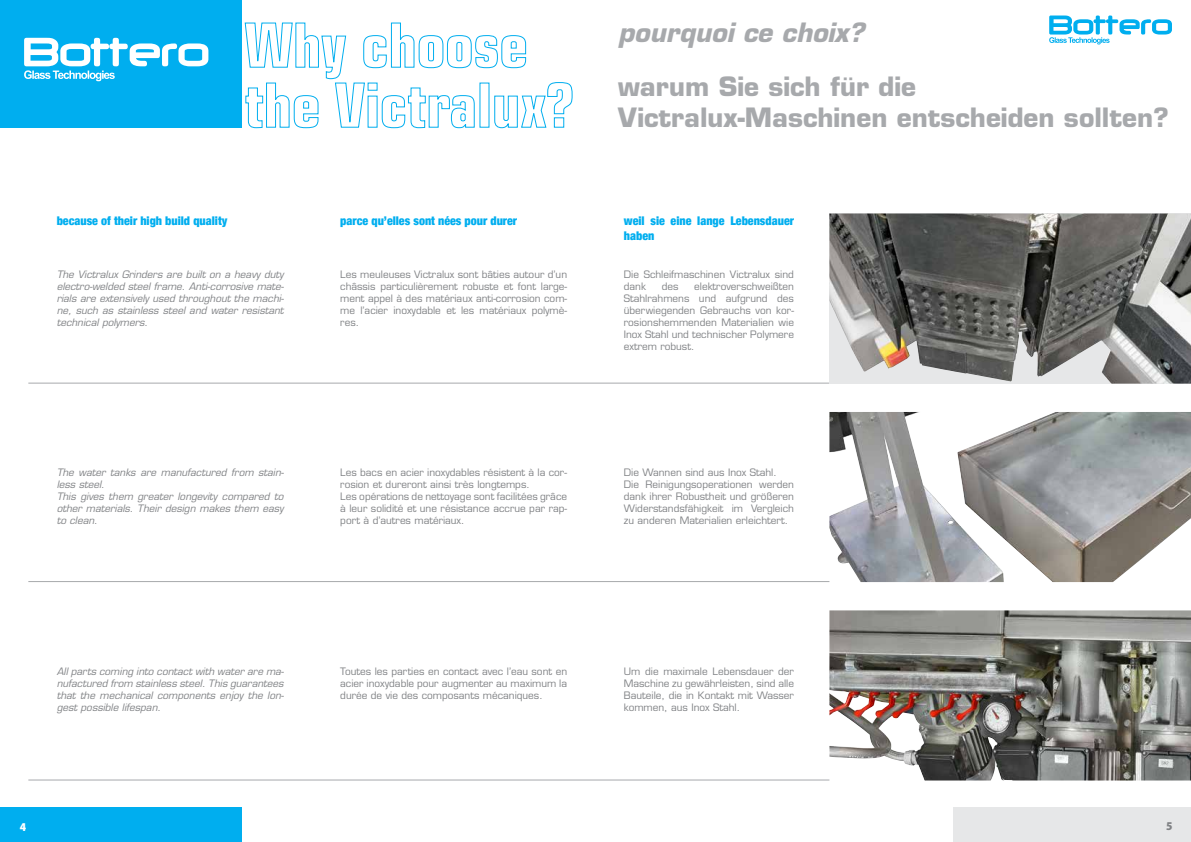
<style>
.page{position:relative;width:1191px;height:842px;background:#fff}
.page>*{position:absolute;margin:0;border:0;box-sizing:border-box;transform-origin:0 0}
.t1{font:700 26px/31.2px "Eurostile LT Std";color:#a7a9ac}
.t2{font:italic 700 26px "Eurostile LT Std";color:#a7a9ac}
.t3{font:900 condensed 12px/14.4px "Helvetica Neue";color:#00aeef}
.t4{font:900 semi-condensed 12px "Myriad Pro";color:#fff}
.t5{font:900 semi-condensed 12px "Myriad Pro";color:#808285}
.t6{font:10px/12px "Eurostile LT Std";color:#808285;text-align:justify}
.t7{font:italic 10px/12px "Eurostile LT Std";color:#808285;text-align:justify}
</style>
<div class="page">
<div style="left:0;top:0;width:241px;height:128px;background:#00aeef"></div>
<div style="left:0;top:807px;width:241px;height:35px;background:#00aeef"></div>
<div style="left:954px;top:807px;width:237px;height:35px;background:#e6e7e8"></div>
<svg style="left:24px;top:38px;width:184px;height:43px"></svg>
<svg style="left:1049px;top:16px;width:123px;height:28px"></svg>
<svg style="left:244px;top:22px;width:329px;height:107px"></svg>
<hr style="left:28px;top:383px;width:801px;height:1px;background:#a7a9ac">
<hr style="left:28px;top:581px;width:801px;height:1px;background:#a7a9ac">
<hr style="left:28px;top:779px;width:801px;height:1px;background:#a7a9ac">
<img style="left:829px;top:213px;width:362px;height:171px">
<img style="left:829px;top:412px;width:362px;height:170px">
<img style="left:829px;top:610px;width:362px;height:171px">
<p class="t3" style="left:57px;top:213px;width:172px">because of their high build quality</p>
<p class="t3" style="left:340px;top:213px;width:178px">parce qu’elles sont nées pour durer</p>
<p class="t7" style="left:57px;top:268px;width:229px">The Victralux Grinders are built on a heavy duty electro-welded steel frame. Anti-corrosive mate&shy;rials are extensively used throughout the machi&shy;ne, such as stainless steel and water resistant technical polymers.</p>
<p class="t6" style="left:340px;top:268px;width:228px">Les meuleuses Victralux sont bâties autour d’un châssis particulièrement robuste et font large&shy;ment appel à des matériaux anti-corrosion com&shy;me l’acier inoxydable et les matériaux polymè&shy;res.</p>
<p class="t7" style="left:57px;top:467px;width:229px;text-align:left">The water tanks are manufactured from stain&shy;less steel.<br>This gives them greater longevity compared to other materials. Their design makes them easy to clean.</p>
<p class="t6" style="left:340px;top:467px;width:228px;text-align:left">Les bacs en acier inoxydables résistent à la cor&shy;rosion et dureront ainsi très longtemps.<br>Les opérations de nettoyage sont facilitées grâce à leur solidité et une résistance accrue par rap&shy;port à d’autres matériaux.</p>
<h1 class="t2" style="left:618px;top:17px;width:247px">pourquoi ce choix?</h1>
<h1 class="t1" style="left:618px;top:71px;width:552px">warum Sie sich für die<br>Victralux-Maschinen entscheiden sollten?</h1>
<p class="t3" style="left:624px;top:213px;width:172px">weil sie eine lange Lebensdauer haben</p>
<p class="t6" style="left:624px;top:268px;width:172px">Die Schleifmaschinen Victralux sind dank</p>
<p class="t6" style="left:624px;top:280px;width:172px;text-indent:70px">elektroverschweißten Stahlrahmens und aufgrund des überwiegenden Gebrauchs von kor&shy;rosionshemmenden Materialien wie Inox Stahl und technischer Polymere extrem robust.</p>
<p class="t6" style="left:662px;top:280px;width:18px">des</p>
<p class="t6" style="left:624px;top:467px;width:172px;text-align:left">Die Wannen sind aus Inox Stahl.<br>Die Reinigungsoperationen werden dank ihrer Robustheit und größeren Widerstandsfähigkeit im Vergleich zu anderen Materialien erleichtert.</p>
<p class="t7" style="left:57px;top:665px;width:229px">All parts coming into contact with water are ma&shy;nufactured from stainless steel. This guarantees that the mechanical components enjoy the lon&shy;gest possible lifespan.</p>
<p class="t6" style="left:340px;top:665px;width:228px">Toutes les parties en contact avec l’eau sont en acier inoxydable pour augmenter au maximum la durée de vie des composants mécaniques.</p>
<p class="t6" style="left:624px;top:665px;width:172px">Um die maximale Lebensdauer der Maschine zu gewährleisten, sind alle Bauteile, die in Kontakt mit Wasser kommen, aus Inox Stahl.</p>
<p class="t4" style="left:20px;top:820px;width:8px">4</p>
<p class="t5" style="left:1166px;top:819px;width:8px">5</p>
</div>
